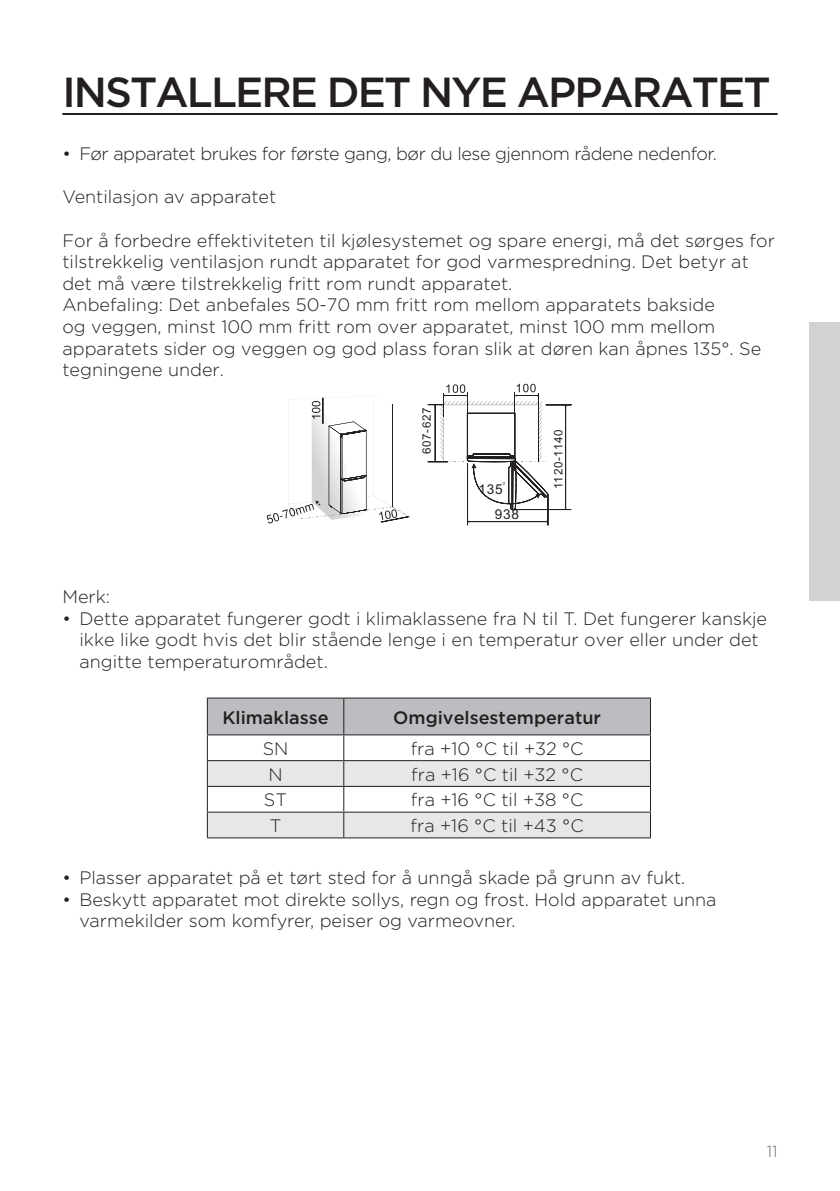
<style>
.page{position:relative;width:840px;height:1191px;background:#fff}
.page>*{position:absolute;margin:0;border:0;box-sizing:border-box;transform-origin:0 0}
.glavni_naslov{font:500 42px "Gotham";letter-spacing:-.045em;color:#231f20}
.besedilo{font:300 18px/21.6px "Gotham";color:#231f20}
.seznam{font:300 18px/21.4px "Gotham";color:#231f20}
.besedilo_drobno{font:300 18px "Gotham";color:#231f20}
.seznam-2{font:300 18px "Gotham";letter-spacing:-.025em;color:#231f20}
.besedilo_drobno-2{font:500 18px "Gotham";color:#231f20}
.t1{font:300 16px "Gotham";color:#6c6d70}
.t2{font:13.6px "Arial";letter-spacing:.055em;color:#231f20}
.t3{font:11.6px "Arial";letter-spacing:.055em;color:#231f20}
</style>
<div class="page">
<div style="left:808px;top:322px;width:31px;height:279px;background:#d1d2d4"></div>
<hr style="left:62px;top:113px;width:715px;height:2px;background:#231f20">
<hr style="left:547px;top:494px;width:1px;height:31px;background:#231f20">
<hr style="left:467px;top:463px;width:1px;height:62px;background:#231f20">
<hr style="left:467px;top:521px;width:78px;height:1px;background:#231f20">
<svg style="left:428px;top:384px;width:142px;height:127px"></svg>
<svg style="left:266px;top:396px;width:145px;height:128px"></svg>
<hr style="left:207px;top:697px;width:136px;height:1px;background:#231f20">
<hr style="left:343px;top:697px;width:307px;height:1px;background:#231f20">
<svg style="left:207px;top:698px;width:443px;height:139px"></svg>
<hr style="left:207px;top:837px;width:136px;height:1px;background:#231f20">
<hr style="left:343px;top:837px;width:307px;height:1px;background:#231f20">
<p class="glavni_naslov" style="left:62px;top:65px;width:709px">INSTALLERE DET NYE APPARATET</p>
<p class="seznam-2" style="left:62px;top:142px;width:655px">• Før apparatet brukes for første gang, bør du lese gjennom rådene nedenfor.</p>
<p class="seznam" style="left:62px;top:186px;width:215px">Ventilasjon av apparatet</p>
<p class="besedilo" style="left:62px;top:229px;width:713px">For å forbedre effektiviteten til kjølesystemet og spare energi, må det sørges for tilstrekkelig ventilasjon rundt apparatet for god varmespredning. Det betyr at det må være tilstrekkelig fritt rom rundt apparatet.</p>
<p class="besedilo" style="left:62px;top:294px;width:699px">Anbefaling: Det anbefales 50-70 mm fritt rom mellom apparatets bakside<br>og veggen, minst 100 mm fritt rom over apparatet, minst 100 mm mellom apparatets sider og veggen og god plass foran slik at døren kan åpnes 135°. Se tegningene under.</p>
<p class="t3" style="left:418px;top:454px;width:48px;rotate:-90deg">607-627</p>
<p class="t2" style="left:478px;top:480px;width:26px">135</p>
<p class="t2" style="left:494px;top:504px;width:26px">938</p>
<p class="t3" style="left:550px;top:489px;width:61px;rotate:-90deg">1120-1140</p>
<p class="seznam" style="left:62px;top:585px;width:49px">Merk:</p>
<p class="seznam" style="left:79px;top:607px;width:688px;text-indent:-17px">• Dette apparatet fungerer godt i klimaklassene fra N til T. Det fungerer kanskje ikke like godt hvis det blir stående lenge i en temperatur over eller under det angitte temperaturområdet.</p>
<p class="besedilo_drobno-2" style="left:222px;top:705px;width:108px">Klimaklasse</p>
<p class="besedilo_drobno-2" style="left:393px;top:705px;width:209px">Omgivelsestemperatur</p>
<p class="besedilo_drobno" style="left:262px;top:737px;width:27px">SN</p>
<p class="besedilo_drobno" style="left:410px;top:737px;width:174px">fra +10 °C til +32 °C</p>
<p class="besedilo_drobno" style="left:268px;top:763px;width:16px">N</p>
<p class="besedilo_drobno" style="left:411px;top:763px;width:173px">fra +16 °C til +32 °C</p>
<p class="besedilo_drobno" style="left:264px;top:788px;width:25px">ST</p>
<p class="besedilo_drobno" style="left:411px;top:788px;width:174px">fra +16 °C til +38 °C</p>
<p class="besedilo_drobno" style="left:269px;top:814px;width:13px">T</p>
<p class="besedilo_drobno" style="left:410px;top:814px;width:174px">fra +16 °C til +43 °C</p>
<p class="seznam" style="left:62px;top:866px;width:624px">• Plasser apparatet på et tørt sted for å unngå skade på grunn av fukt.</p>
<p class="seznam" style="left:79px;top:888px;width:638px;text-indent:-17px">• Beskytt apparatet mot direkte sollys, regn og frost. Hold apparatet unna varmekilder som komfyrer, peiser og varmeovner.</p>
<p class="t1" style="left:766px;top:1140px;width:12px">11</p>
</div>
